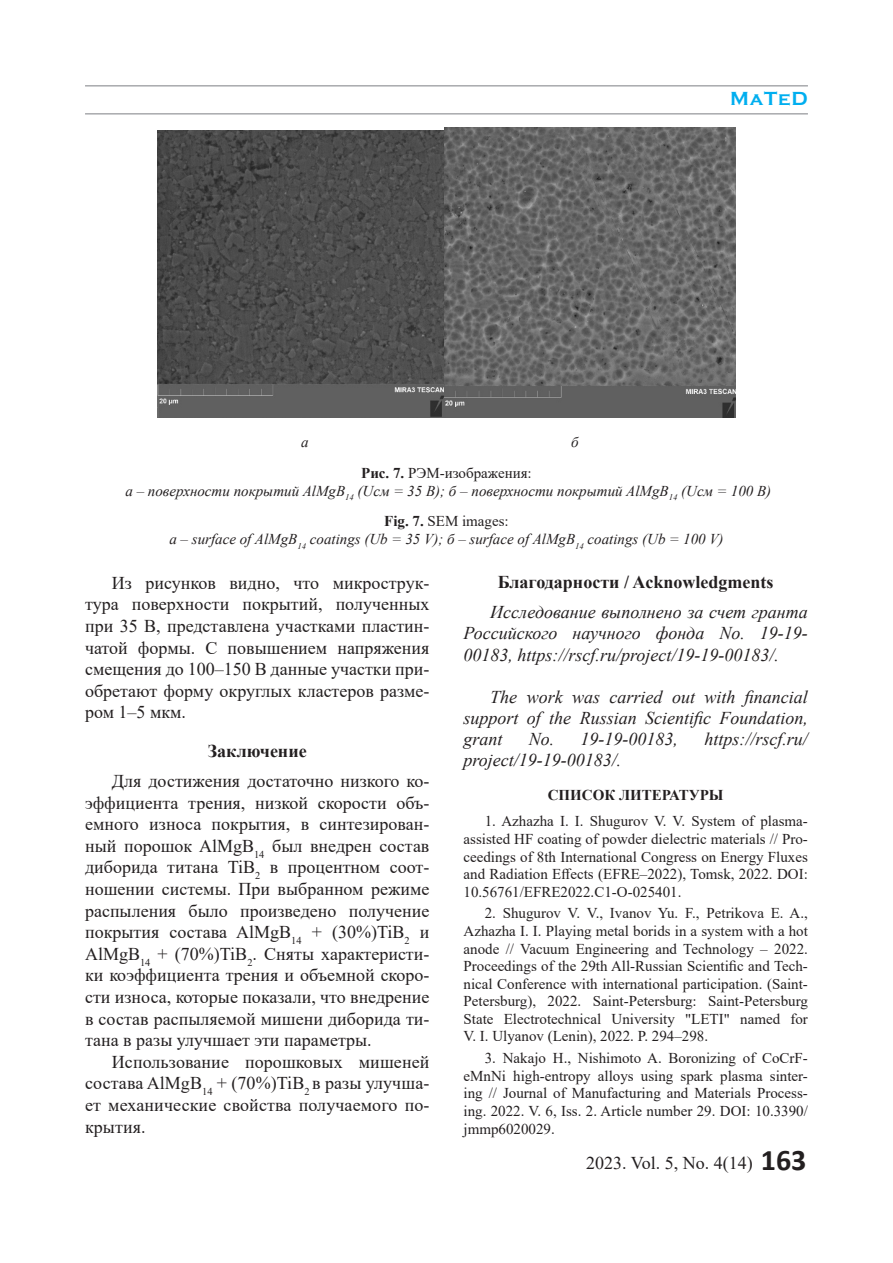
<style>
.page{position:relative;width:893px;height:1263px;background:#fff}
.page>*{position:absolute;margin:0;border:0;box-sizing:border-box;transform-origin:0 0}
.t1{font:700 19.5px "Copperplate Gothic";letter-spacing:.04em;color:#00aeef}
.t2{font:18px/21.6px "Times New Roman";color:#231f20;text-align:justify}
.t3{font:italic 18px/21.3px "Times New Roman";color:#231f20;text-align:justify}
.t4{font:700 18px "Times New Roman";color:#231f20}
.t5{font:15px/17.5px "Times New Roman";color:#231f20;text-align:justify}
.t6{font:italic 15px/18px "Times New Roman";color:#231f20;text-align:center}
.t7{font:700 15px "Times New Roman";color:#231f20}
.s1{font-weight:700;font-style:normal}
.s2{font-style:normal}
.s3{font-family:"Calibri";font-weight:700;font-size:30px}
</style>
<div class="page">
<hr style="left:85px;top:113px;width:723px;height:2px;background:#a8a9ad">
<hr style="left:85px;top:85px;width:723px;height:2px;background:#a8a9ad">
<img style="left:157px;top:131px;width:287px;height:287px">
<img style="left:444px;top:128px;width:292px;height:290px">
<p class="t1" style="left:730px;top:88px;width:79px">MaTeD</p>
<p class="t6" style="left:301px;top:432px;width:9px">а</p>
<p class="t6" style="left:571px;top:432px;width:9px">б</p>
<p class="t6" style="left:125px;top:463px;width:647px"><span class="s1">Рис. 7.</span> <span class="s2">РЭМ-изображения:<br></span>а – поверхности покрытий AlMgB<sub>14</sub> (Uсм = 35 В); б – поверхности покрытий AlMgB<sub>14</sub> (Uсм = 100 В)</p>
<p class="t6" style="left:169px;top:512px;width:556px"><span class="s1">Fig. 7.</span> <span class="s2">SEM images:<br></span>а – surface of AlMgB<sub>14</sub> coatings (Ub = 35 V); б – surface of AlMgB<sub>14</sub> coatings (Ub = 100 V)</p>
<p class="t2" style="left:85px;top:571px;width:346px;text-indent:27px">Из рисунков видно, что микрострук&shy;тура поверхности покрытий, полученных при 35 В, представлена участками пластин&shy;чатой формы. С повышением напряжения смещения до 100–150 В данные участки при&shy;обретают форму округлых кластеров разме&shy;ром 1–5 мкм.</p>
<p class="t4" style="left:208px;top:738px;width:100px">Заключение</p>
<p class="t2" style="left:85px;top:770px;width:346px;text-indent:27px">Для достижения достаточно низкого ко&shy;эффициента трения, низкой скорости объ&shy;емного износа покрытия, в синтезирован&shy;ный порошок AlMgB<sub>14</sub> был внедрен состав диборида титана TiB<sub>2</sub> в процентном соот&shy;ношении системы. При выбранном режиме распыления было произведено получение покрытия состава AlMgB<sub>14</sub> + (30%)TiB<sub>2</sub> и AlMgB<sub>14</sub> + (70%)TiB<sub>2</sub>. Сняты характеристи&shy;ки коэффициента трения и объемной скоро&shy;сти износа, которые показали, что внедрение в состав распыляемой мишени диборида ти&shy;тана в разы улучшает эти параметры.</p>
<p class="t2" style="left:85px;top:1050px;width:346px;text-indent:27px">Использование порошковых мишеней состава AlMgB<sub>14</sub> + (70%)TiB<sub>2</sub> в разы улучша&shy;ет механические свойства получаемого по&shy;крытия.</p>
<p class="t4" style="left:498px;top:569px;width:277px">Благодарности / Acknowledgments</p>
<p class="t3" style="left:463px;top:601px;width:346px;text-indent:27px">Исследование выполнено за счет гранта Российского научного фонда No. 19-19- 00183, https://rscf.ru/project/19-19-00183/.</p>
<p class="t3" style="left:463px;top:686px;width:346px;text-indent:27px">The work was carried out with financial support of the Russian Scientific Foundation, grant</p>
<p class="t3" style="left:529px;top:728px;width:151px">No. 19-19-00183,</p>
<p class="t3" style="left:704px;top:728px;width:105px">https://rscf.ru/</p>
<p class="t3" style="left:463px;top:749px;width:159px">project/19-19-00183/.</p>
<p class="t7" style="left:548px;top:784px;width:177px">СПИСОК ЛИТЕРАТУРЫ</p>
<p class="t5" style="left:463px;top:812px;width:346px;text-indent:21px">1. Azhazha I. I. Shugurov V. V. System of plasma&shy;assisted HF coating of powder dielectric materials // Pro&shy;ceedings of 8th International Congress on Energy Fluxes and Radiation Effects (EFRE–2022), Tomsk, 2022. DOI:<br>10.56761/EFRE2022.C1-O-025401.</p>
<p class="t5" style="left:463px;top:904px;width:346px;text-indent:21px">2. Shugurov V. V., Ivanov Yu. F., Petrikova E. A., Azhazha I. I. Playing metal borids in a system with a hot anode // Vacuum Engineering and Technology – 2022.<br>Proceedings of the 29th All-Russian Scientific and Tech&shy;nical Conference with international participation. (Saint-Petersburg), 2022. Saint-Petersburg: Saint-Petersburg State Electrotechnical University "LETI" named for V. I. Ulyanov (Lenin), 2022. P. 294–298.</p>
<p class="t5" style="left:463px;top:1049px;width:346px;text-indent:21px">3. Nakajo H., Nishimoto A. Boronizing of CoCrF&shy;eMnNi high-entropy alloys using spark plasma sinter&shy;ing // Journal of Manufacturing and Materials Process&shy;ing. 2022. V. 6, Iss. 2. Article number 29. DOI: 10.3390/ jmmp6020029.</p>
<p class="t2" style="left:586px;top:1152px;width:222px">2023. Vol. 5, No. 4(14) <span class="s3">163</span></p>
</div>
